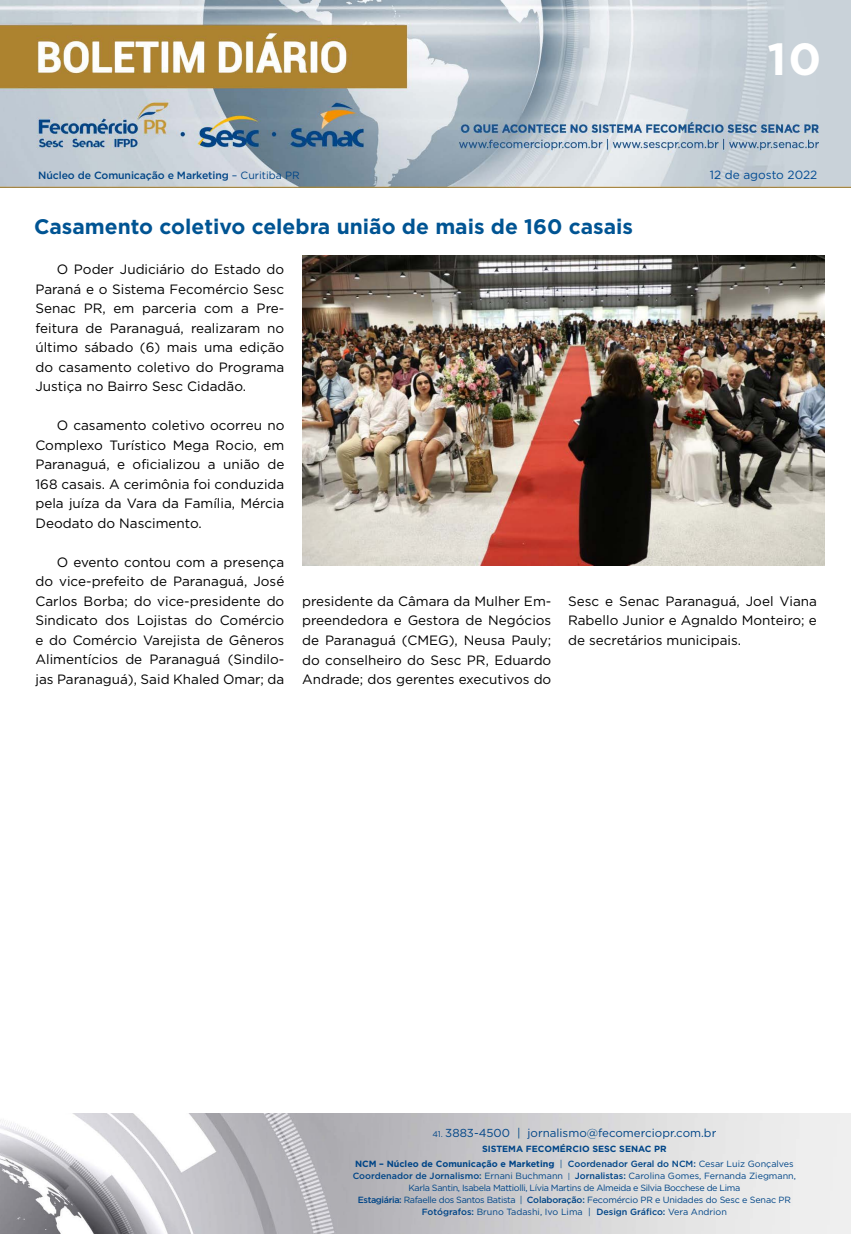
<style>
.page{position:relative;width:851px;height:1234px;background:#fff}
.page>*{position:absolute;margin:0;border:0;box-sizing:border-box;transform-origin:0 0}
.t1{font:700 45px "Gotham";color:#fff}
.t2{font:700 21px "Gotham";color:#005493}
.t3{font:13.5px/19.5px "Gotham";color:#000;text-align:justify}
.t4{font:11.85px "Gotham";color:#004a93}
.t5{font:11.55px "Gotham";color:#004587}
.t6{font:500 10.5px "Gotham";letter-spacing:-.01em;color:#004587}
.t7{font:9px/12px "Gotham";letter-spacing:-.03em;color:#004587;text-align:center}
.t8{font:700 9px/15px "Gotham";color:#004587;text-align:center}
.s1{font-weight:400}
.s2{font-size:8.25px}
.s3{font-weight:500}
.s4{font-size:7.65px}
</style>
<div class="page">
<img style="left:0;top:0;width:850px;height:188px">
<img style="left:0;top:1113px;width:850px;height:120px">
<img style="left:302px;top:255px;width:522px;height:310px">
<h1 class="t1" style="left:767px;top:29px;width:55px">10</h1>
<p class="t6" style="left:38px;top:168px;width:263px">Núcleo de Comunicação e Marketing <span class="s1">– Curitiba PR</span></p>
<p class="t4" style="left:709px;top:167px;width:109px">12 de agosto 2022</p>
<h2 class="t2" style="left:34px;top:212px;width:600px">Casamento coletivo celebra união de mais de 160 casais</h2>
<p class="t3" style="left:35px;top:259px;width:250px;text-indent:21px">O Poder Judiciário do Estado do Paraná e o Sistema Fecomércio Sesc Senac PR, em parceria com a Pre&shy;feitura de Paranaguá, realizaram no último sábado (6) mais uma edição do casamento coletivo do Programa Justiça no Bairro Sesc Cidadão.</p>
<p class="t3" style="left:35px;top:415px;width:250px;text-indent:21px">O casamento coletivo ocorreu no Complexo Turístico Mega Rocio, em Paranaguá, e oficializou a união de 168 casais. A cerimônia foi conduzida pela juíza da Vara da Família, Mércia Deodato do Nascimento.</p>
<p class="t3" style="left:35px;top:552px;width:250px;text-indent:21px">O evento contou com a presença do vice-prefeito de Paranaguá, José Carlos Borba; do vice-presidente do Sindicato dos Lojistas do Comércio e do Comércio Varejista de Gêneros Alimentícios de Paranaguá (Sindilo&shy;jas Paranaguá), Said Khaled Omar; da</p>
<p class="t3" style="left:302px;top:591px;width:251px">presidente da Câmara da Mulher Em&shy;preendedora e Gestora de Negócios de Paranaguá (CMEG), Neusa Pauly; do conselheiro do Sesc PR, Eduardo Andrade; dos gerentes executivos do</p>
<p class="t3" style="left:568px;top:591px;width:250px">Sesc e Senac Paranaguá, Joel Viana Rabello Junior e Agnaldo Monteiro; e de secretários municipais.</p>
<p class="t5" style="left:432px;top:1125px;width:285px"><span class="s2">41.</span> 3883-4500 | jornalismo@fecomerciopr.com.br</p>
<p class="t8" style="left:355px;top:1141px;width:440px">SISTEMA FECOMÉRCIO SESC SENAC PR<br>NCM – Núcleo de Comunicação e Marketing <span class="s1">|</span> <span class="s3">Coordenador Geral do NCM:</span> <span class="s1">Cesar Luiz Gonçalves</span></p>
<p class="t7" style="left:353px;top:1169px;width:444px"><span class="s3">Coordenador de Jornalismo:</span> Ernani Buchmann <span class="s4">|</span> <span class="s3">Jornalistas:</span> Carolina Gomes, Fernanda Ziegmann, Karla Santin, Isabela Mattiolli, Lívia Martins de Almeida e Silvia Bocchese de Lima<br><span class="s3">Estagiária:</span> Rafaelle dos Santos Batista | <span class="s3">Colaboração:</span> Fecomércio PR e Unidades do Sesc e Senac PR <span class="s3">Fotógrafos:</span> Bruno Tadashi, Ivo Lima | <span class="s3">Design Gráfico:</span> Vera Andrion</p>
</div>
